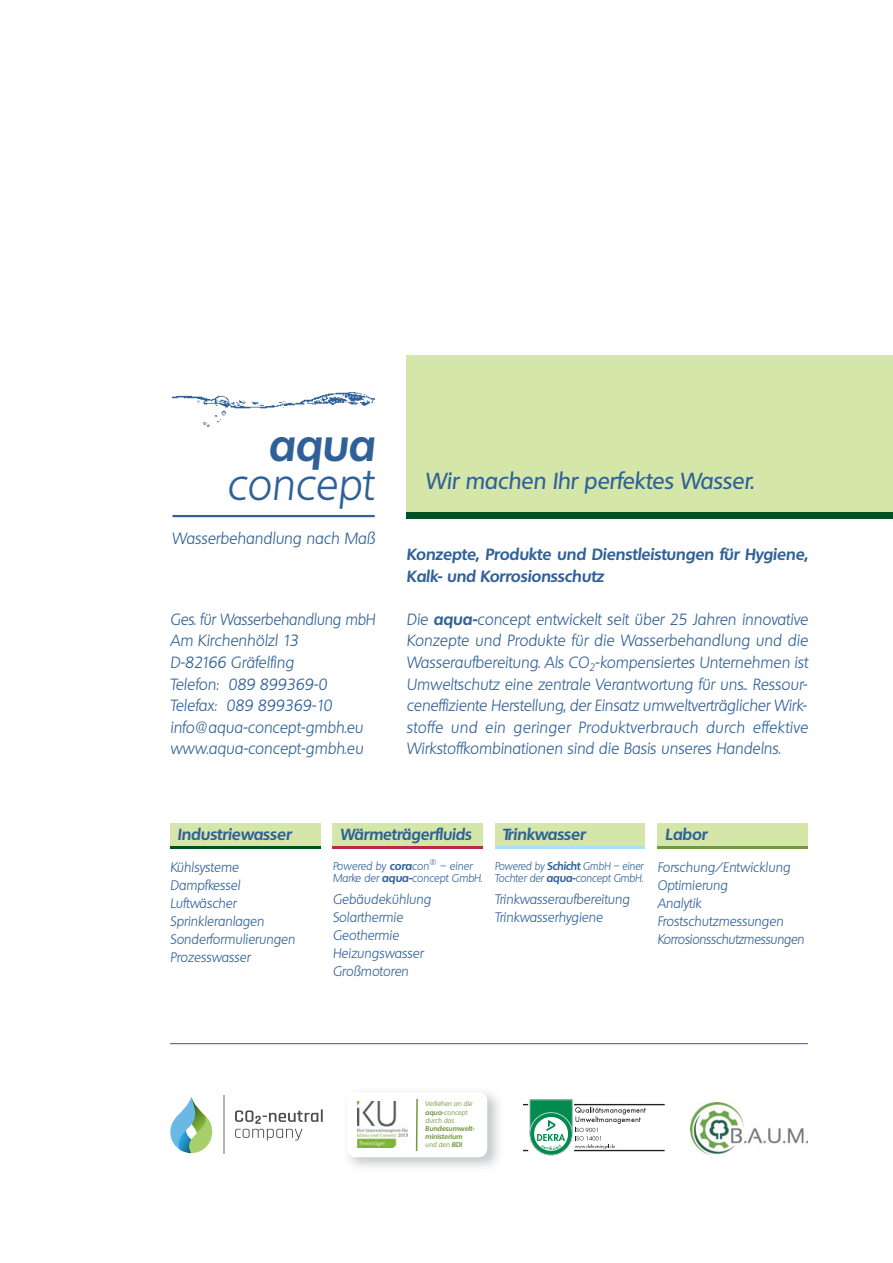
<style>
.page{position:relative;width:893px;height:1263px;background:#fff}
.page>*{position:absolute;margin:0;border:0;box-sizing:border-box;transform-origin:0 0}
.t1{font:italic 300 43.5px "Quebec";color:#2f6198}
.t2{font:italic 700 43.5px "Quebec";color:#2f6198}
.t3{font:italic 500 22.5px "Quebec";color:#2f6198}
.t4{font:italic 300 15.9px "Quebec";color:#2f6198}
.t5{font:italic 300 15.75px/21.6px "Quebec";color:#2f6198;text-align:justify}
.t6{font:italic 300 15.75px/21.6px "Quebec";color:#2f6198;scale:.96 1}
.t7{font:italic 700 15.75px/21.6px "Quebec";color:#2f6198}
.t8{font:italic 700 15.6px "Quebec";color:#2f6198}
.t9{font:italic 300 13.35px/18px "Quebec";color:#2f6198}
.t10{font:italic 300 10.95px/12px "Quebec";letter-spacing:-.01em;color:#2f6198;scale:.94 1}
.t11{font:italic 300 10.95px/12px "Quebec";letter-spacing:-.01em;color:#2f6198}
.t12{font:italic 300 7.95px "Quebec";color:#2f6198}
.t13{font:italic 6.75px/8.1px "Quebec";color:#719940}
.t14{font:italic 700 6.75px/8.1px "Quebec";color:#719940}
.s1{font-weight:700}
.s2{font-weight:400}
</style>
<div class="page">
<img style="left:172px;top:392px;width:203px;height:34px">
<hr style="left:173px;top:515px;width:202px;height:2px;background:#2f6198">
<div style="left:406px;top:355px;width:487px;height:163px;background:#d4e6a8"></div>
<div style="left:406px;top:512px;width:487px;height:7px;background:#005222"></div>
<hr style="left:575px;top:1150px;width:89px;height:1px;background:#231f20">
<hr style="left:575px;top:1104px;width:89px;height:1px;background:#231f20">
<div style="left:530px;top:1112px;width:42px;height:43px;background:#008c4e;border-radius:50%"></div>
<div style="left:529px;top:1112px;width:44px;height:43px;border:1px solid #c6c8ca;border-radius:50%"></div>
<svg style="left:524px;top:1099px;width:122px;height:52px"></svg>
<img style="left:691px;top:1102px;width:117px;height:52px">
<img style="left:348px;top:1092px;width:151px;height:76px">
<div style="left:347px;top:1092px;width:140px;height:65px;background:#fff;border-radius:9px"></div>
<img style="left:357px;top:1101px;width:51px;height:46px">
<svg style="left:415px;top:1098px;width:3px;height:53px"></svg>
<hr style="left:170px;top:1043px;width:638px;height:1px;background:#2f6198">
<div style="left:170px;top:823px;width:151px;height:25px;background:#d4e6a8"></div>
<hr style="left:170px;top:846px;width:151px;height:2px;background:#005222">
<div style="left:332px;top:823px;width:151px;height:25px;background:#d4e6a8"></div>
<hr style="left:332px;top:846px;width:151px;height:2px;background:#c0254b">
<div style="left:495px;top:823px;width:150px;height:25px;background:#d4e6a8"></div>
<hr style="left:495px;top:846px;width:150px;height:2px;background:#aae1fa">
<div style="left:657px;top:823px;width:151px;height:25px;background:#d4e6a8"></div>
<hr style="left:657px;top:846px;width:151px;height:2px;background:#719940">
<svg style="left:170px;top:1097px;width:43px;height:56px"></svg>
<hr style="left:223px;top:1095px;width:1px;height:59px;background:#b2b4b6">
<svg style="left:235px;top:1109px;width:88px;height:31px"></svg>
<h1 class="t2" style="left:268px;top:427px;width:108px">aqua</h1>
<h1 class="t1" style="left:226px;top:466px;width:148px">concept</h1>
<p class="t4" style="left:172px;top:531px;width:205px">Wasserbehandlung nach Maß</p>
<p class="t6" style="left:170px;top:609px;width:215px">Ges. für Wasserbehandlung mbH<br>Am Kirchenhölzl 13<br>D-82166 Gräfelfing<br>Telefon: 089 899369-0<br>Telefax: 089 899369-10 info@aqua-concept-gmbh.eu www.aqua-concept-gmbh.eu</p>
<h2 class="t3" style="left:425px;top:471px;width:330px">Wir machen Ihr perfektes Wasser.</h2>
<p class="t7" style="left:406px;top:545px;width:403px">Konzepte, Produkte und Dienstleistungen für Hygiene,<br>Kalk- und Korrosionsschutz</p>
<p class="t5" style="left:406px;top:609px;width:403px">Die <span class="s1">aqua-</span>concept entwickelt seit über 25 Jahren innovative Konzepte und Produkte für die Wasserbehandlung und die Wasseraufbereitung. Als CO<sub>2</sub>-kompensiertes Unternehmen ist Umweltschutz eine zentrale Verantwortung für uns.. Ressour&shy;ceneffiziente Herstellung, der Einsatz umweltverträglicher Wirk&shy;stoffe und ein geringer Produktverbrauch durch effektive Wirkstoffkombinationen sind die Basis unseres Handelns.</p>
<p class="t8" style="left:178px;top:828px;width:115px">Industriewasser</p>
<p class="t8" style="left:340px;top:828px;width:133px">Wärmeträgerfluids</p>
<p class="t9" style="left:170px;top:859px;width:127px">Kühlsysteme<br>Dampfkessel<br>Luftwäscher<br>Sprinkleranlagen<br>Sonderformulierungen<br>Prozesswasser</p>
<p class="t11" style="left:333px;top:861px;width:98px">Powered by <span class="s1">cora</span>con</p>
<p class="t12" style="left:429px;top:859px;width:9px">®</p>
<p class="t11" style="left:333px;top:861px;width:151px;text-indent:107px">– einer<br>Marke der <span class="s1">aqua-</span>concept GmbH.</p>
<p class="t9" style="left:333px;top:891px;width:100px">Gebäudekühlung<br>Solarthermie<br>Geothermie<br>Heizungswasser<br>Großmotoren</p>
<p class="t8" style="left:502px;top:828px;width:85px">Trinkwasser</p>
<p class="t10" style="left:495px;top:861px;width:159px">Powered by <span class="s1">Schicht</span> GmbH – einer<br>Tochter der <span class="s1">aqua-</span>concept GmbH.</p>
<p class="t9" style="left:495px;top:891px;width:136px">Trinkwasseraufbereitung<br>Trinkwasserhygiene</p>
<p class="t8" style="left:665px;top:828px;width:44px">Labor</p>
<p class="t9" style="left:657px;top:859px;width:148px">Forschung/Entwicklung<br>Optimierung<br>Analytik<br>Frostschutzmessungen<br>Korrosionsschutzmessungen</p>
<p class="t13" style="left:425px;top:1100px;width:49px">Verliehen an die <span class="s1">aqua-</span>concept durch das</p>
<p class="t14" style="left:425px;top:1125px;width:51px">Bundesumwelt&shy;ministerium <span class="s2">und den</span> BDI</p>
</div>
